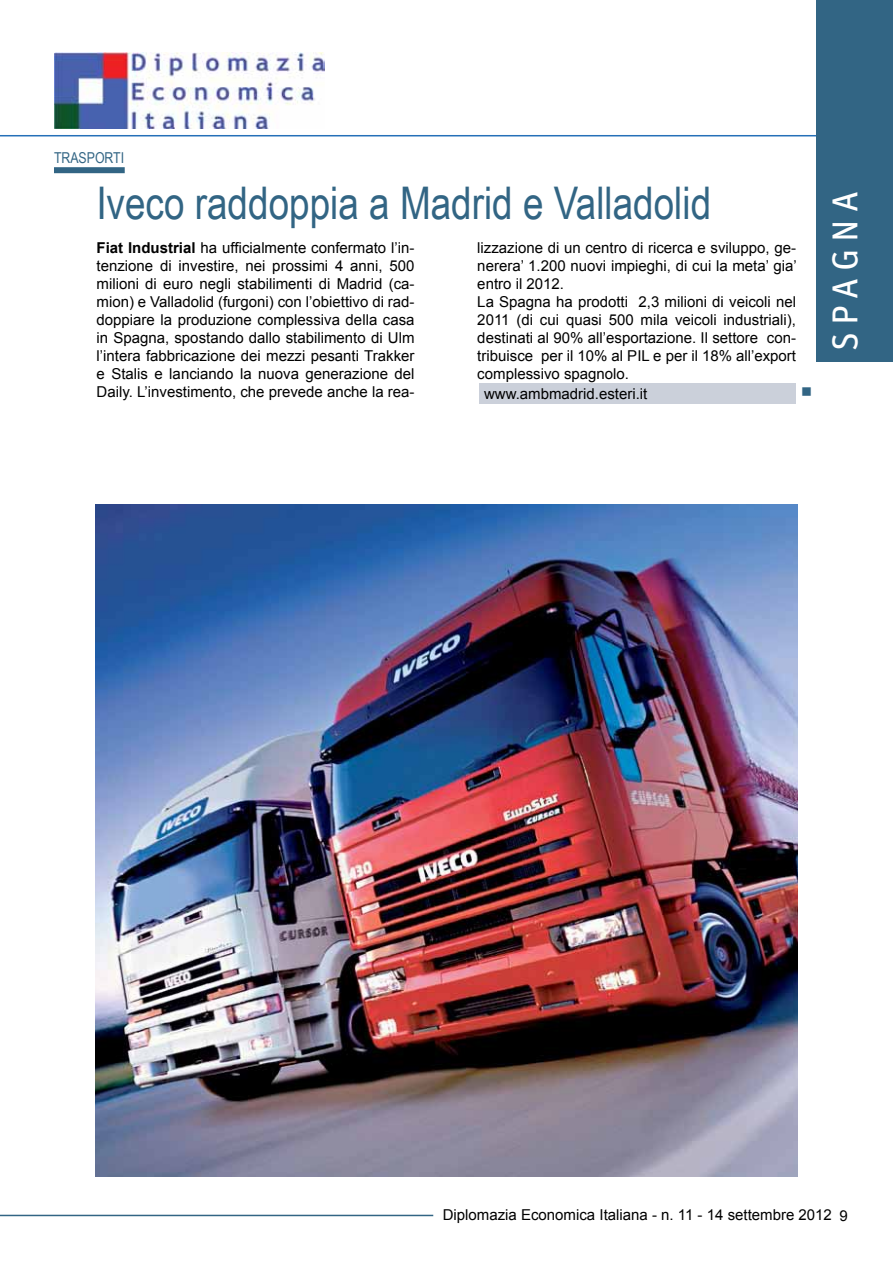
<style>
.page{position:relative;width:893px;height:1263px;background:#fff}
.page>*{position:absolute;margin:0;border:0;box-sizing:border-box;transform-origin:0 0}
.t1{font:45px "Arial Narrow";color:#326584}
.t2{font:36px "Unit";letter-spacing:.2em;color:#fff}
.t3{font:15px/18px "Arial";color:#000;text-align:justify}
.t4{font:15px "Arial Narrow";color:#326584}
.s1{font-weight:700}
</style>
<div class="page">
<hr style="left:0;top:135px;width:893px;height:1px;background:#2570b8">
<img style="left:54px;top:53px;width:271px;height:76px">
<div style="left:816px;top:0;width:77px;height:361px;background:#326584"></div>
<hr style="left:0;top:1215px;width:433px;height:1px;background:#326584">
<div style="left:480px;top:383px;width:316px;height:21px;background:#cbd0da"></div>
<div style="left:54px;top:167px;width:71px;height:6px;background:#326584"></div>
<img style="left:95px;top:505px;width:703px;height:671px">
<p class="t4" style="left:54px;top:149px;width:69px">TRASPORTI</p>
<h1 class="t1" style="left:96px;top:177px;width:616px">Iveco raddoppia a Madrid e Valladolid</h1>
<p class="t3" style="left:97px;top:239px;width:320px"><span class="s1">Fiat Industrial</span> ha ufficialmente confermato l’in&shy;tenzione di investire, nei prossimi 4 anni, 500 milioni di euro negli stabilimenti di Madrid (ca&shy;mion) e Valladolid (furgoni) con l’obiettivo di rad&shy;doppiare la produzione complessiva della casa in Spagna, spostando dallo stabilimento di Ulm l’intera fabbricazione dei mezzi pesanti Trakker e Stalis e lanciando la nuova generazione del Daily. L’investimento, che prevede anche la rea-</p>
<p class="t3" style="left:477px;top:239px;width:320px">lizzazione di un centro di ricerca e sviluppo, ge-</p>
<p class="t3" style="left:477px;top:257px;width:321px">nerera’ 1.200 nuovi impieghi, di cui la meta’ gia’</p>
<p class="t3" style="left:477px;top:275px;width:88px">entro il 2012.</p>
<p class="t3" style="left:477px;top:293px;width:320px">La Spagna ha prodotti 2,3 milioni di veicoli nel</p>
<p class="t3" style="left:477px;top:311px;width:320px">2011 (di cui quasi 500 mila veicoli industriali),</p>
<p class="t3" style="left:477px;top:329px;width:320px">destinati al 90% all’esportazione. Il settore con-</p>
<p class="t3" style="left:477px;top:347px;width:320px">tribuisce per il 10% al PIL e per il 18% all’export</p>
<p class="t3" style="left:477px;top:365px;width:153px">complessivo spagnolo.</p>
<p class="t3" style="left:484px;top:385px;width:165px">www.ambmadrid.esteri.it</p>
<h2 class="t2" style="left:824px;top:351px;width:162px;rotate:-90deg">SPAGNA</h2>
<p class="t3" style="left:443px;top:1205px;width:406px">Diplomazia Economica Italiana - n. 11 - 14 settembre 2012 9</p>
</div>
